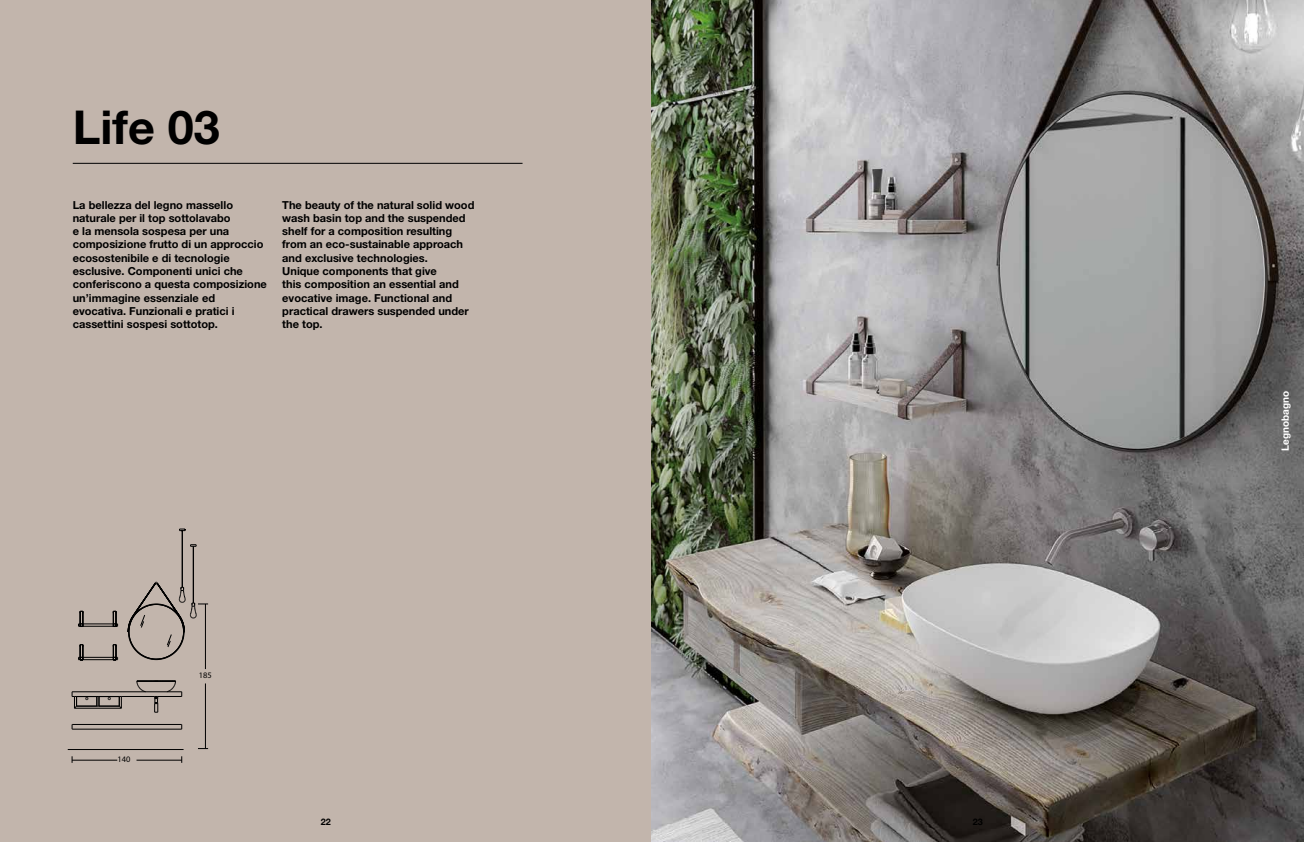
<style>
.page{position:relative;width:1304px;height:842px;background:#fff}
.page>*{position:absolute;margin:0;border:0;box-sizing:border-box;transform-origin:0 0}
.t1{font:700 46.8px "Helvetica Neue LT Std";color:#000}
.t2{font:700 11.1px/13.3px "Helvetica Neue LT Std";color:#000}
.t3{font:700 10px "Helvetica Neue";color:#fff}
.t4{font:700 9px "Helvetica Neue";color:#000}
.t5{font:300 8.4px "Futura BT";color:#000}
</style>
<div class="page">
<div style="left:0;top:0;width:652px;height:842px;background:#c2b5ac"></div>
<img style="left:652px;top:0;width:652px;height:842px">
<hr style="left:73px;top:163px;width:450px;height:1px;background:#000">
<hr style="left:68px;top:749px;width:116px;height:1px;background:#000">
<hr style="left:193px;top:546px;width:1px;height:57px;background:#000">
<hr style="left:83px;top:626px;width:30px;height:1px;background:#000">
<hr style="left:83px;top:624px;width:30px;height:1px;background:#000">
<hr style="left:83px;top:659px;width:30px;height:1px;background:#000">
<hr style="left:83px;top:657px;width:30px;height:1px;background:#000">
<hr style="left:182px;top:531px;width:1px;height:56px;background:#000">
<svg style="left:113px;top:644px;width:5px;height:17px"></svg>
<svg style="left:78px;top:644px;width:6px;height:17px"></svg>
<svg style="left:72px;top:693px;width:50px;height:16px"></svg>
<hr style="left:121px;top:696px;width:34px;height:1px;background:#000">
<hr style="left:72px;top:692px;width:74px;height:1px;background:#000">
<hr style="left:72px;top:724px;width:109px;height:1px;background:#000">
<hr style="left:72px;top:729px;width:109px;height:1px;background:#000">
<svg style="left:190px;top:544px;width:7px;height:3px"></svg>
<svg style="left:137px;top:681px;width:46px;height:32px"></svg>
<svg style="left:179px;top:529px;width:7px;height:3px"></svg>
<svg style="left:113px;top:611px;width:5px;height:16px"></svg>
<svg style="left:78px;top:611px;width:6px;height:16px"></svg>
<hr style="left:72px;top:760px;width:45px;height:1px;background:#000">
<hr style="left:137px;top:760px;width:45px;height:1px;background:#000">
<hr style="left:205px;top:604px;width:1px;height:65px;background:#000">
<hr style="left:205px;top:683px;width:1px;height:65px;background:#000">
<svg style="left:128px;top:582px;width:80px;height:78px"></svg>
<h1 class="t1" style="left:73px;top:99px;width:149px">Life 03</h1>
<p class="t2" style="left:73px;top:198px;width:196px">La bellezza del legno massello naturale per il top sottolavabo<br>e la mensola sospesa per una composizione frutto di un approccio ecosostenibile e di tecnologie esclusive. Componenti unici che conferiscono a questa composizione un’immagine essenziale ed evocativa. Funzionali e pratici i cassettini sospesi sottotop.</p>
<p class="t2" style="left:282px;top:198px;width:194px">The beauty of the natural solid wood wash basin top and the suspended shelf for a composition resulting from an eco-sustainable approach and exclusive technologies.<br>Unique components that give<br>this composition an essential and evocative image. Functional and practical drawers suspended under the top.</p>
<p class="t5" style="left:117px;top:754px;width:14px">140</p>
<p class="t5" style="left:199px;top:670px;width:14px">185</p>
<p class="t4" style="left:321px;top:815px;width:12px">22</p>
<p class="t4" style="left:973px;top:815px;width:12px">23</p>
<p class="t3" style="left:1277px;top:451px;width:61px;rotate:-90deg">Legnobagno</p>
</div>
